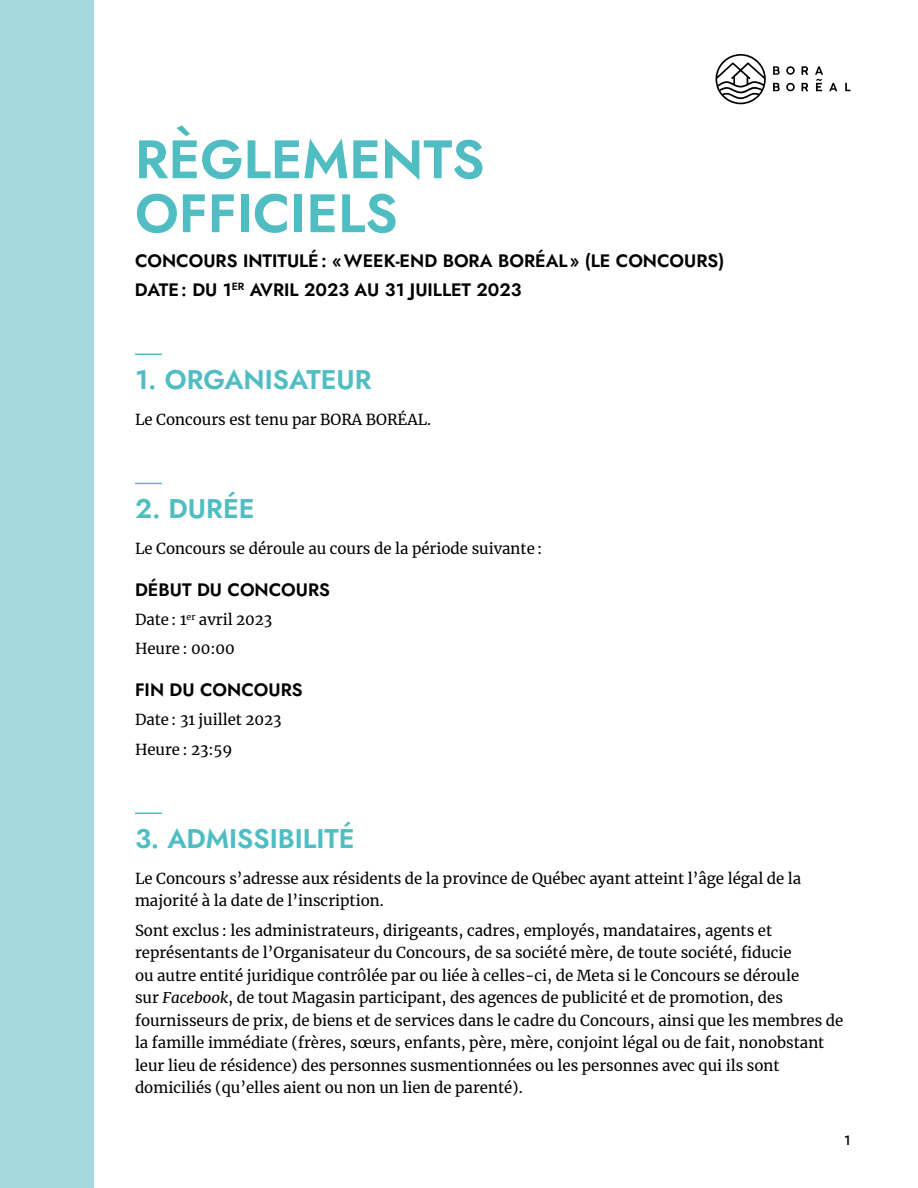
<style>
.page{position:relative;width:918px;height:1188px;background:#fff}
.page>*{position:absolute;margin:0;border:0;box-sizing:border-box;transform-origin:0 0}
.t1{font:54px/54px "Renner it Semi";color:#4fbdc2}
.t2{font:27px "Renner it Semi";color:#4fbdc2}
.t3{font:18px/28.3px "Renner it Semi";color:#000}
.t4{font:15px/22.5px "Merriweather";color:#000}
.t5{font:italic 500 13.5px "Renner";color:#000}
.s1{font-style:italic}
</style>
<div class="page">
<div style="left:0;top:0;width:94px;height:1188px;background:#a4d7de"></div>
<svg style="left:773px;top:66px;width:7px;height:9px"></svg>
<svg style="left:773px;top:83px;width:7px;height:8px"></svg>
<svg style="left:786px;top:66px;width:9px;height:9px"></svg>
<svg style="left:786px;top:83px;width:9px;height:8px"></svg>
<svg style="left:802px;top:66px;width:6px;height:9px"></svg>
<svg style="left:802px;top:83px;width:6px;height:8px"></svg>
<svg style="left:815px;top:66px;width:8px;height:25px"></svg>
<svg style="left:829px;top:83px;width:8px;height:8px"></svg>
<svg style="left:845px;top:83px;width:6px;height:8px"></svg>
<svg style="left:716px;top:54px;width:50px;height:50px"></svg>
<svg style="left:135px;top:354px;width:27px;height:1px"></svg>
<svg style="left:135px;top:483px;width:27px;height:1px"></svg>
<svg style="left:135px;top:813px;width:27px;height:1px"></svg>
<h1 class="t1" style="left:135px;top:133px;width:351px">RÈGLEMENTS<br>OFFICIELS</h1>
<p class="t3" style="left:135px;top:247px;width:591px">CONCOURS INTITULÉ: «WEEK-END BORA BORÉAL» (LE CONCOURS)<br>DATE: DU 1<sup>ER</sup> AVRIL 2023 AU 31 JUILLET 2023</p>
<h2 class="t2" style="left:135px;top:361px;width:238px">1. ORGANISATEUR</h2>
<p class="t4" style="left:135px;top:408px;width:298px">Le Concours est tenu par BORA BORÉAL.</p>
<h2 class="t2" style="left:135px;top:490px;width:121px">2. DURÉE</h2>
<p class="t4" style="left:135px;top:537px;width:409px">Le Concours se déroule au cours de la période suivante :</p>
<p class="t3" style="left:135px;top:575px;width:197px">DÉBUT DU CONCOURS</p>
<p class="t4" style="left:135px;top:605px;width:139px;line-height:29.2px">Date : 1<sup>er</sup> avril 2023<br>Heure : 00:00</p>
<p class="t3" style="left:135px;top:676px;width:169px">FIN DU CONCOURS</p>
<p class="t4" style="left:135px;top:705px;width:148px;line-height:29.2px">Date : 31 juillet 2023<br>Heure : 23:59</p>
<h2 class="t2" style="left:135px;top:820px;width:221px">3. ADMISSIBILITÉ</h2>
<p class="t4" style="left:135px;top:867px;width:668px">Le Concours s’adresse aux résidents de la province de Québec ayant atteint l’âge légal de la majorité à la date de l’inscription.</p>
<p class="t4" style="left:135px;top:918px;width:710px">Sont exclus : les administrateurs, dirigeants, cadres, employés, mandataires, agents et représentants de l’Organisateur du Concours, de sa société mère, de toute société, fiducie<br>ou autre entité juridique contrôlée par ou liée à celles-ci, de Meta si le Concours se déroule<br>sur <span class="s1">Facebook</span>, de tout Magasin participant, des agences de publicité et de promotion, des fournisseurs de prix, de biens et de services dans le cadre du Concours, ainsi que les membres de la famille immédiate (frères, sœurs, enfants, père, mère, conjoint légal ou de fait, nonobstant leur lieu de résidence) des personnes susmentionnées ou les personnes avec qui ils sont domiciliés (qu’elles aient ou non un lien de parenté).</p>
<p class="t5" style="left:844px;top:1131px;width:8px">1</p>
</div>
